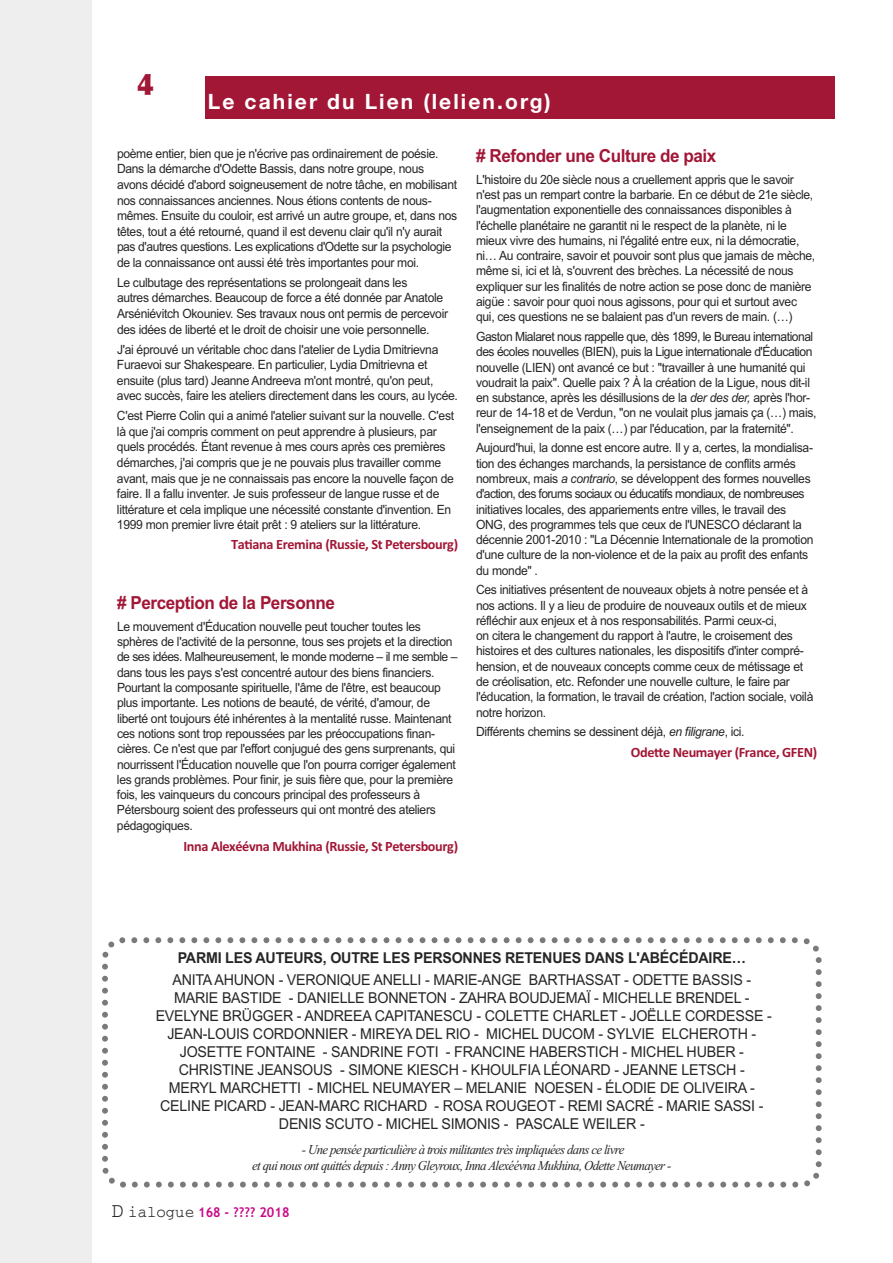
<style>
.page{position:relative;width:893px;height:1263px;background:#fff}
.page>*{position:absolute;margin:0;border:0;box-sizing:border-box;transform-origin:0 0}
.t1{font:900 30px "Optima";color:#a21636;scale:.95 1}
.t2{font:700 21px "Helvetica Neue";letter-spacing:.1em;color:#fff}
.t3{font:700 18px "Arial";letter-spacing:-.025em;color:#a21636;scale:.95 1}
.t4{font:15px/18px "Arial";letter-spacing:-.015em;color:#272526;text-align:center;scale:.95 1}
.t5{font:700 15px "Arial";letter-spacing:-.015em;color:#272526;scale:.95 1}
.t6{font:700 14.25px "Calibri";letter-spacing:-.025em;color:#a21636}
.t7{font:italic 13.5px/16.2px "Times New Roman";letter-spacing:-.05em;color:#272526;text-align:center;scale:.95 1}
.t8{font:700 13.5px "Trebuchet MS";color:#c90b88;scale:.95 1}
.t9{font:12.75px/15.3px "Arial";letter-spacing:-.025em;color:#272526;scale:.95 1}
.s1{font-style:italic}
.s2{font-family:"Courier";font-weight:400;font-size:21px;color:#272526}
.s3{font-family:"Courier";font-weight:400;font-size:16.5px;color:#272526}
</style>
<div class="page">
<div style="left:205px;top:77px;width:629px;height:42px;background:#a21636"></div>
<div style="left:0;top:0;width:92px;height:1263px;background:#eee"></div>
<svg style="left:102px;top:937px;width:720px;height:251px"></svg>
<svg style="left:120px;top:1181px;width:6px;height:6px"></svg>
<h1 class="t1" style="left:137px;top:67px;width:19px">4</h1>
<h2 class="t2" style="left:208px;top:88px;width:344px">Le cahier du Lien (lelien.org)</h2>
<p class="t9" style="left:117px;top:146px;width:360px">poème entier, bien que je n'écrive pas ordinairement de poésie.<br>Dans la démarche d'Odette Bassis, dans notre groupe, nous avons décidé d'abord soigneusement de notre tâche, en mobilisant nos connaissances anciennes. Nous étions contents de nous&shy;mêmes. Ensuite du couloir, est arrivé un autre groupe, et, dans nos têtes, tout a été retourné, quand il est devenu clair qu'il n'y aurait pas d'autres questions. Les explications d'Odette sur la psychologie de la connaissance ont aussi été très importantes pour moi.</p>
<p class="t9" style="left:117px;top:275px;width:350px">Le culbutage des représentations se prolongeait dans les<br>autres démarches. Beaucoup de force a été donnée par Anatole Arséniévitch Okouniev. Ses travaux nous ont permis de percevoir des idées de liberté et le droit de choisir une voie personnelle.</p>
<p class="t9" style="left:117px;top:341px;width:360px">J'ai éprouvé un véritable choc dans l'atelier de Lydia Dmitrievna Furaevoi sur Shakespeare. En particulier, Lydia Dmitrievna et ensuite (plus tard) Jeanne Andreeva m'ont montré, qu'on peut, avec succès, faire les ateliers directement dans les cours, au lycée.</p>
<p class="t9" style="left:117px;top:408px;width:356px">C'est Pierre Colin qui a animé l'atelier suivant sur la nouvelle. C'est là que j'ai compris comment on peut apprendre à plusieurs, par quels procédés. Étant revenue à mes cours après ces premières démarches, j'ai compris que je ne pouvais plus travailler comme avant, mais que je ne connaissais pas encore la nouvelle façon de faire. Il a fallu inventer. Je suis professeur de langue russe et de littérature et cela implique une nécessité constante d'invention. En 1999 mon premier livre était prêt : 9 ateliers sur la littérature.</p>
<p class="t6" style="left:231px;top:536px;width:228px">Tatiana Eremina (Russie, St Petersbourg)</p>
<h3 class="t3" style="left:117px;top:592px;width:231px"># Perception de la Personne</h3>
<p class="t9" style="left:117px;top:619px;width:360px">Le mouvement d'Éducation nouvelle peut toucher toutes les sphères de l'activité de la personne, tous ses projets et la direction de ses idées. Malheureusement, le monde moderne – il me semble – dans tous les pays s'est concentré autour des biens financiers.<br>Pourtant la composante spirituelle, l'âme de l'être, est beaucoup plus importante. Les notions de beauté, de vérité, d'amour, de liberté ont toujours été inhérentes à la mentalité russe. Maintenant ces notions sont trop repoussées par les préoccupations finan&shy;cières. Ce n'est que par l'effort conjugué des gens surprenants, qui nourrissent l'Éducation nouvelle que l'on pourra corriger également les grands problèmes. Pour finir, je suis fière que, pour la première fois, les vainqueurs du concours principal des professeurs à Pétersbourg soient des professeurs qui ont montré des ateliers pédagogiques.</p>
<p class="t6" style="left:183px;top:837px;width:276px">Inna Alexéévna Mukhina (Russie, St Petersbourg)</p>
<h3 class="t3" style="left:476px;top:145px;width:254px"># Refonder une Culture de paix</h3>
<p class="t9" style="left:476px;top:172px;width:359px">L'histoire du 20e siècle nous a cruellement appris que le savoir n'est pas un rempart contre la barbarie. En ce début de 21e siècle, l'augmentation exponentielle des connaissances disponibles à l'échelle planétaire ne garantit ni le respect de la planète, ni le mieux vivre des humains, ni l'égalité entre eux, ni la démocratie, ni… Au contraire, savoir et pouvoir sont plus que jamais de mèche, même si, ici et là, s'ouvrent des brèches. La nécessité de nous expliquer sur les finalités de notre action se pose donc de manière aigüe : savoir pour quoi nous agissons, pour qui et surtout avec qui, ces questions ne se balaient pas d'un revers de main. (…)</p>
<p class="t9" style="left:476px;top:329px;width:360px">Gaston Mialaret nous rappelle que, dès 1899, le Bureau international des écoles nouvelles (BIEN), puis la Ligue internationale d'Éducation nouvelle (LIEN) ont avancé ce but : "travailler à une humanité qui voudrait la paix". Quelle paix ? À la création de la Ligue, nous dit-il en substance, après les désillusions de la <span class="s1">der des der,</span> après l'hor&shy;reur de 14-18 et de Verdun, "on ne voulait plus jamais ça (…) mais, l'enseignement de la paix (…) par l'éducation, par la fraternité".</p>
<p class="t9" style="left:476px;top:440px;width:357px">Aujourd'hui, la donne est encore autre. Il y a, certes, la mondialisa&shy;tion des échanges marchands, la persistance de conflits armés nombreux, mais <span class="s1">a contrario</span>, se développent des formes nouvelles d'action, des forums sociaux ou éducatifs mondiaux, de nombreuses initiatives locales, des appariements entre villes, le travail des ONG, des programmes tels que ceux de l'UNESCO déclarant la décennie 2001-2010 : "La Décennie Internationale de la promotion d'une culture de la non-violence et de la paix au profit des enfants du monde" .</p>
<p class="t9" style="left:476px;top:582px;width:357px">Ces initiatives présentent de nouveaux objets à notre pensée et à nos actions. Il y a lieu de produire de nouveaux outils et de mieux réfléchir aux enjeux et à nos responsabilités. Parmi ceux-ci,<br>on citera le changement du rapport à l'autre, le croisement des histoires et des cultures nationales, les dispositifs d'inter compré&shy;hension, et de nouveaux concepts comme ceux de métissage et de créolisation, etc. Refonder une nouvelle culture, le faire par l'éducation, la formation, le travail de création, l'action sociale, voilà notre horizon.</p>
<p class="t9" style="left:476px;top:724px;width:284px">Différents chemins se dessinent déjà, <span class="s1">en filigrane</span>, ici.</p>
<p class="t6" style="left:631px;top:744px;width:188px">Odette Neumayer (France, GFEN)</p>
<p class="t5" style="left:178px;top:949px;width:600px">PARMI LES AUTEURS, OUTRE LES PERSONNES RETENUES DANS L'ABÉCÉDAIRE…</p>
<p class="t4" style="left:156px;top:971px;width:650px">ANITAAHUNON - VERONIQUE ANELLI - MARIE-ANGE BARTHASSAT - ODETTE BASSIS - MARIE BASTIDE - DANIELLE BONNETON - ZAHRA BOUDJEMAÏ - MICHELLE BRENDEL - EVELYNE BRÜGGER - ANDREEA CAPITANESCU - COLETTE CHARLET - JOËLLE CORDESSE - JEAN-LOUIS CORDONNIER - MIREYA DEL RIO - MICHEL DUCOM - SYLVIE ELCHEROTH - JOSETTE FONTAINE - SANDRINE FOTI - FRANCINE HABERSTICH - MICHEL HUBER - CHRISTINE JEANSOUS - SIMONE KIESCH - KHOULFIA LÉONARD - JEANNE LETSCH - MERYL MARCHETTI - MICHEL NEUMAYER – MELANIE NOESEN - ÉLODIE DE OLIVEIRA - CELINE PICARD - JEAN-MARC RICHARD - ROSA ROUGEOT - REMI SACRÉ - MARIE SASSI - DENIS SCUTO - MICHEL SIMONIS - PASCALE WEILER -</p>
<p class="t7" style="left:252px;top:1141px;width:443px">- Une pensée particulière à trois militantes très impliquées dans ce livre<br>et qui nous ont quittés depuis : Anny Gleyroux, Inna Alexéévna Mukhina, Odette Neumayer -</p>
<p class="t8" style="left:112px;top:1204px;width:189px"><span class="s2">D</span> <span class="s3">ialogue</span> 168 - ???? 2018</p>
</div>
